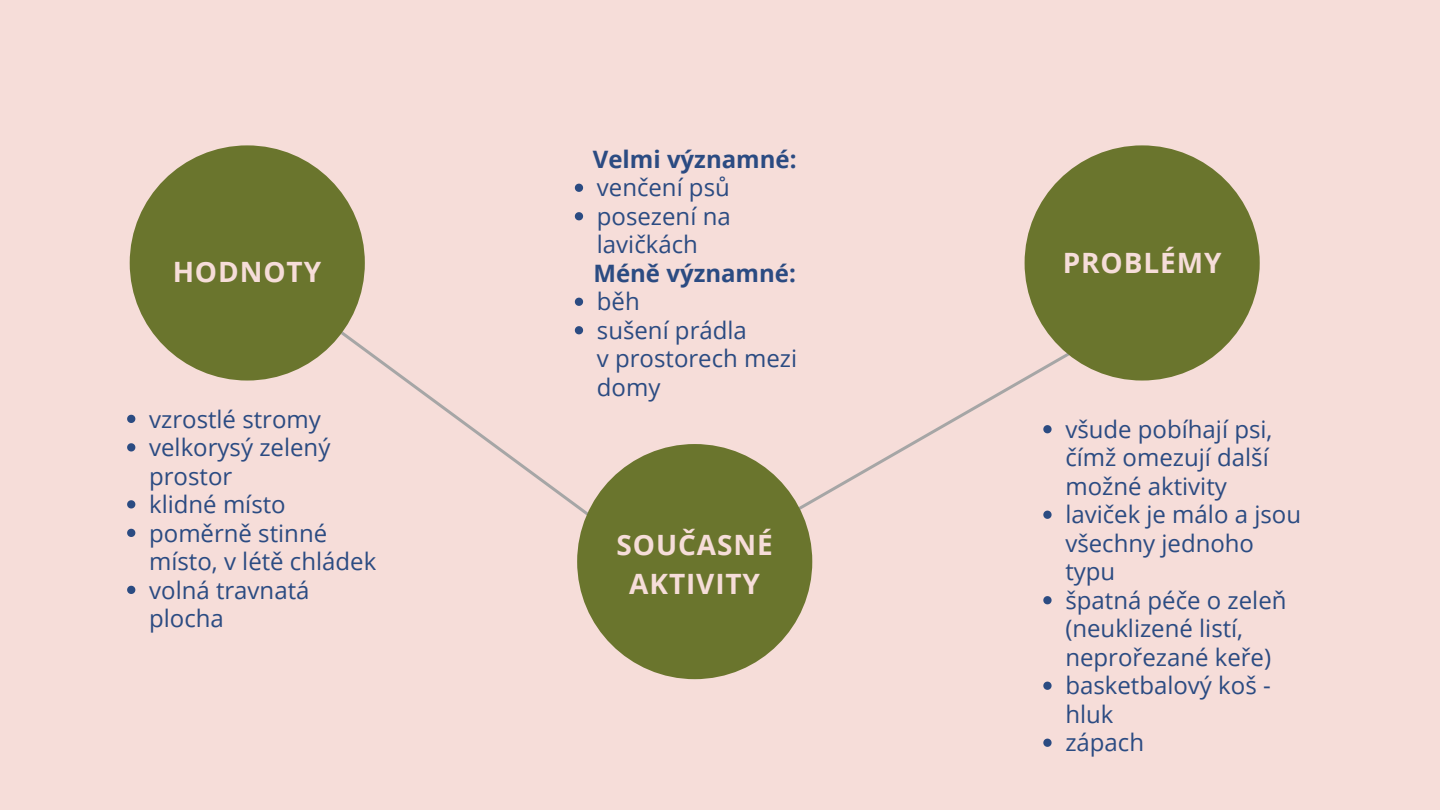
<style>
.page{position:relative;width:1440px;height:810px;background:#f6ddd9}
.page>*{position:absolute;margin:0;border:0;box-sizing:border-box;transform-origin:0 0}
.t1{font:700 28px/39px "Open Sans";letter-spacing:.035em;color:#f6ddd9;text-align:center}
.t2{font:24px/28.5px "Open Sans";color:#2b4b82}
.t3{font:700 24px "Open Sans";color:#2b4b82}
</style>
<div class="page">
<svg style="left:339px;top:329px;width:345px;height:275px"></svg>
<svg style="left:705px;top:342px;width:378px;height:225px"></svg>
<div style="left:130px;top:145px;width:235px;height:236px;background:#6a752d;border-radius:50%"></div>
<svg style="left:127px;top:415px;width:8px;height:8px"></svg>
<svg style="left:127px;top:443px;width:8px;height:9px"></svg>
<svg style="left:127px;top:500px;width:8px;height:8px"></svg>
<svg style="left:127px;top:529px;width:8px;height:8px"></svg>
<svg style="left:127px;top:586px;width:8px;height:8px"></svg>
<svg style="left:575px;top:184px;width:8px;height:8px"></svg>
<svg style="left:575px;top:212px;width:8px;height:8px"></svg>
<svg style="left:575px;top:298px;width:8px;height:8px"></svg>
<svg style="left:575px;top:326px;width:8px;height:8px"></svg>
<svg style="left:1043px;top:425px;width:9px;height:8px"></svg>
<svg style="left:1043px;top:511px;width:9px;height:8px"></svg>
<svg style="left:1043px;top:596px;width:9px;height:8px"></svg>
<svg style="left:1043px;top:682px;width:9px;height:8px"></svg>
<svg style="left:1043px;top:739px;width:9px;height:8px"></svg>
<div style="left:577px;top:444px;width:235px;height:235px;background:#6a752d;border-radius:50%"></div>
<div style="left:1025px;top:145px;width:235px;height:236px;background:#6a752d;border-radius:50%"></div>
<p class="t1" style="left:173px;top:251px;width:150px">HODNOTY</p>
<p class="t2" style="left:149px;top:404px;width:229px">vzrostlé stromy velkorysý zelený prostor<br>klidné místo poměrně stinné místo, v létě chládek volná travnatá plocha</p>
<p class="t3" style="left:593px;top:142px;width:205px">Velmi významné:</p>
<p class="t2" style="left:597px;top:173px;width:135px;text-align:justify">venčení psů posezení na lavičkách</p>
<p class="t3" style="left:593px;top:256px;width:204px">Méně významné:</p>
<p class="t2" style="left:597px;top:287px;width:202px">běh<br>sušení prádla<br>v prostorech mezi domy</p>
<p class="t1" style="left:617px;top:525px;width:158px">SOUČASNÉ<br>AKTIVITY</p>
<p class="t1" style="left:1063px;top:243px;width:160px">PROBLÉMY</p>
<p class="t2" style="left:1065px;top:414px;width:237px">všude pobíhají psi, čímž omezují další možné aktivity laviček je málo a jsou všechny jednoho typu<br>špatná péče o zeleň (neuklizené listí, neprořezané keře) basketbalový koš - hluk<br>zápach</p>
</div>
